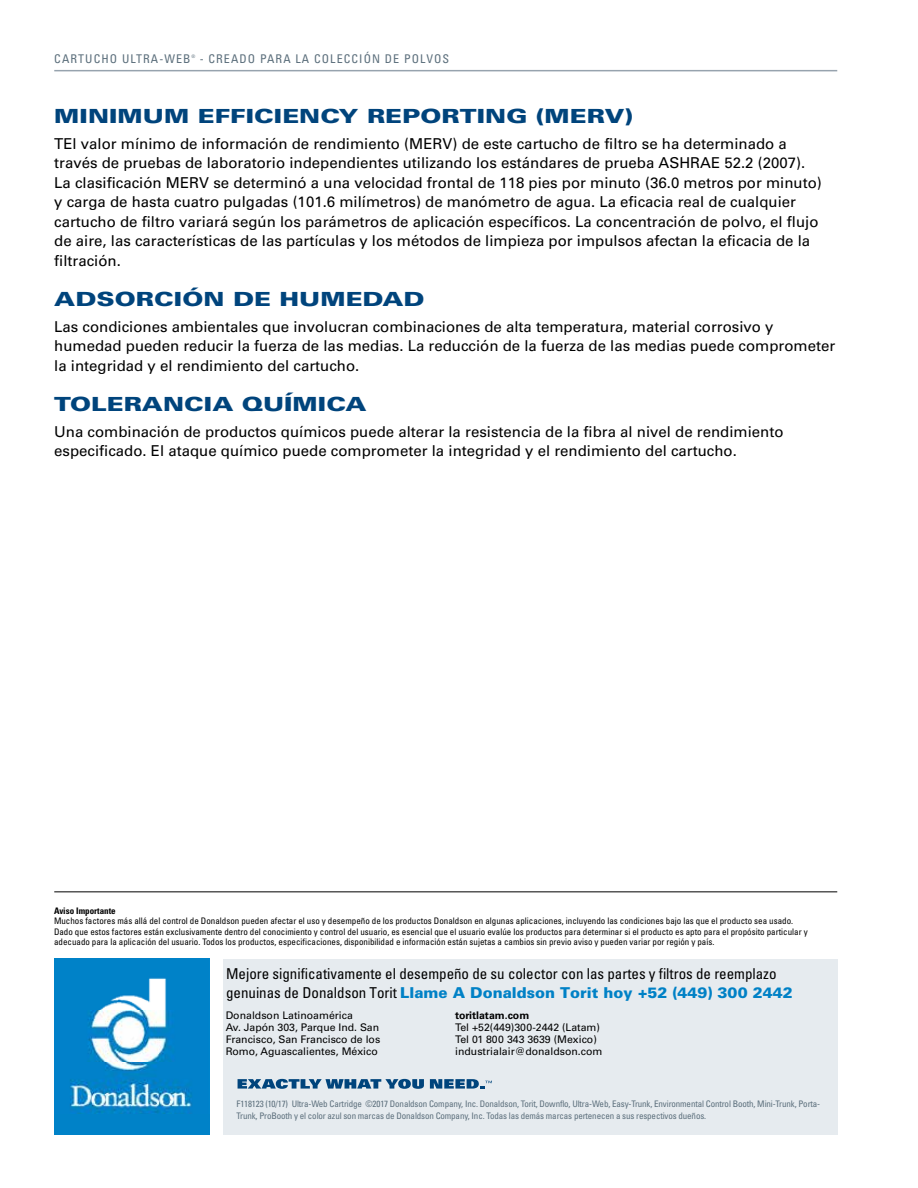
<style>
.page{position:relative;width:918px;height:1188px;background:#fff}
.page>*{position:absolute;margin:0;border:0;box-sizing:border-box;transform-origin:0 0}
.t1{font:900 19.5px "Univers LT Std";color:#00447c;scale:1.3 1}
.t2{font:15px/19.5px "Univers LT Std";color:#000}
.t3{font:condensed 15px/19.5px "Univers LT Std";color:#000}
.t4{font:condensed 12px "Univers LT Std";letter-spacing:.09em;color:#5c6f7c}
.t5{font:10.5px/12px "Univers LT Std";color:#000}
.t6{font:700 10.5px "Univers LT Std";color:#000}
.t7{font:condensed 9px/10.5px "Univers LT Std";color:#000}
.t8{font:condensed 9px/12px "Univers LT Std";letter-spacing:-.015em;color:#5c6f7c}
.t9{font:700 condensed 9px "Univers LT Std";color:#000}
.t10{font:condensed 4.8px "Univers LT Std";color:#5c6f7c}
.s1{font-weight:900;font-stretch:normal;color:#0081c6}
</style>
<div class="page">
<hr style="left:54px;top:70px;width:783px;height:1px;background:#97a3ae">
<div style="left:223px;top:959px;width:614px;height:175px;background:#e6ebef"></div>
<img style="left:54px;top:959px;width:156px;height:175px">
<svg style="left:238px;top:1079px;width:186px;height:10px"></svg>
<svg style="left:430px;top:1079px;width:62px;height:10px"></svg>
<hr style="left:54px;top:891px;width:783px;height:1px;background:#000">
<p class="t4" style="left:54px;top:51px;width:138px">CARTUCHO ULTRA-WEB</p>
<p class="t10" style="left:192px;top:53px;width:5px">®</p>
<p class="t4" style="left:200px;top:51px;width:251px">- CREADO PARA LA COLECCIÓN DE POLVOS</p>
<h1 class="t1" style="left:54px;top:103px;width:447px">MINIMUM EFFICIENCY REPORTING (MERV)</h1>
<p class="t2" style="left:54px;top:134px;width:769px">TEl valor mínimo de información de rendimiento (MERV) de este cartucho de filtro se ha determinado a través de pruebas de laboratorio independientes utilizando los estándares de prueba ASHRAE 52.2 (2007).<br>La clasificación MERV se determinó a una velocidad frontal de 118 pies por minuto (36.0 metros por minuto) y carga de hasta cuatro pulgadas (101.6 milímetros) de manómetro de agua. La eficacia real de cualquier cartucho de filtro variará según los parámetros de aplicación específicos. La concentración de polvo, el flujo de aire, las características de las partículas y los métodos de limpieza por impulsos afectan la eficacia de la filtración.</p>
<h1 class="t1" style="left:54px;top:286px;width:286px">ADSORCIÓN DE HUMEDAD</h1>
<p class="t2" style="left:54px;top:317px;width:783px">Las condiciones ambientales que involucran combinaciones de alta temperatura, material corrosivo y humedad pueden reducir la fuerza de las medias. La reducción de la fuerza de las medias puede comprometer la integridad y el rendimiento del cartucho.</p>
<h1 class="t1" style="left:54px;top:391px;width:242px">TOLERANCIA QUÍMICA</h1>
<p class="t2" style="left:54px;top:422px;width:731px">Una combinación de productos químicos puede alterar la resistencia de la fibra al nivel de rendimiento especificado. El ataque químico puede comprometer la integridad y el rendimiento del cartucho.</p>
<p class="t9" style="left:54px;top:905px;width:63px">Aviso Importante</p>
<p class="t7" style="left:54px;top:916px;width:755px">Muchos factores más allá del control de Donaldson pueden afectar el uso y desempeño de los productos Donaldson en algunas aplicaciones, incluyendo las condiciones bajo las que el producto sea usado.<br>Dado que estos factores están exclusivamente dentro del conocimiento y control del usuario, es esencial que el usuario evalúe los productos para determinar si el producto es apto para el propósito particular y adecuado para la aplicación del usuario. Todos los productos, especificaciones, disponibilidad e información están sujetas a cambios sin previo aviso y pueden variar por región y país.</p>
<p class="t3" style="left:226px;top:963px;width:568px">Mejore significativamente el desempeño de su colector con las partes y filtros de reemplazo genuinas de Donaldson Torit <span class="s1">Llame A Donaldson Torit hoy +52 (449) 300 2442</span></p>
<p class="t5" style="left:226px;top:1009px;width:156px">Donaldson Latinoamérica<br>Av. Japón 303, Parque Ind. San<br>Francisco, San Francisco de los<br>Romo, Aguascalientes, México</p>
<p class="t6" style="left:455px;top:1009px;width:76px">toritlatam.com</p>
<p class="t5" style="left:455px;top:1021px;width:149px">Tel +52(449)300-2442 (Latam)<br>Tel 01 800 343 3639 (Mexico) industrialair@donaldson.com</p>
<p class="t8" style="left:237px;top:1098px;width:585px">F118123 (10/17) Ultra-Web Cartridge ©2017 Donaldson Company, Inc. Donaldson, Torit, Downflo, Ultra-Web, Easy-Trunk, Environmental Control Booth, Mini-Trunk, Porta-<br>Trunk, ProBooth y el color azul son marcas de Donaldson Company, Inc. Todas las demás marcas pertenecen a sus respectivos dueños.</p>
</div>
